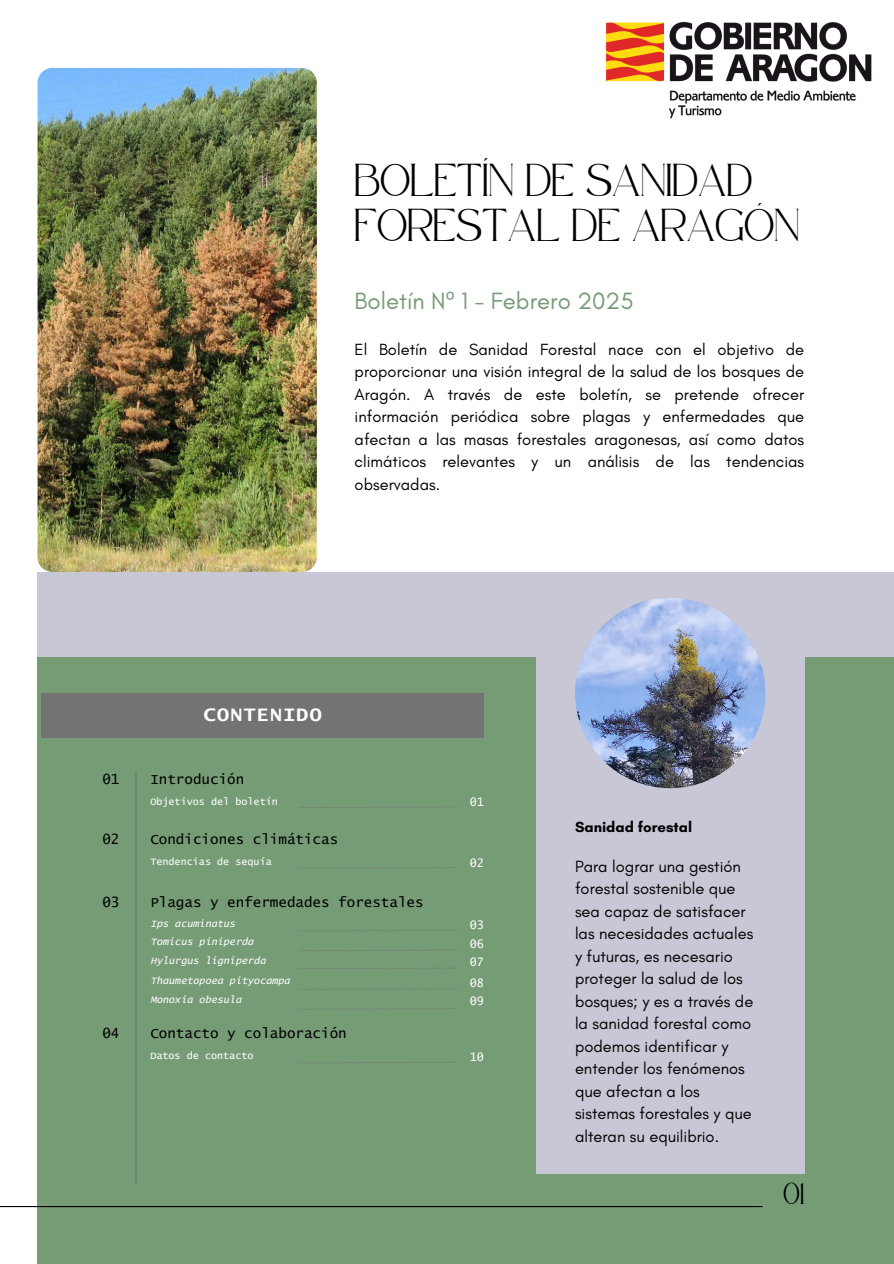
<style>
.page{position:relative;width:894px;height:1264px;background:#fff}
.page>*{position:absolute;margin:0;border:0;box-sizing:border-box;transform-origin:0 0}
.t1{font:24px "Glacial Indifference";color:#769c76}
.t2{font:22.5px/45px "Safira March";color:#000}
.t3{font:700 19.8px "Lucida Console W1 G";letter-spacing:.065em;color:#fff}
.t4{font:16.5px/22.5px "Glacial Indifference";color:#000;text-align:justify}
.t5{font:700 15px "Glacial Indifference";color:#000}
.t6{font:15px "Safira March";color:#000}
.t7{font:14.1px "Lucida Console W1 G";color:#000}
.t8{font:11.7px "Lucida Console W1 G";color:#fff}
.t9{font:italic 10.05px "Lucida Console W1 G";color:#fff}
.t10{font:10.05px "Lucida Console W1 G";color:#fff}
.s1{font-family:"Noto Sans"}
</style>
<div class="page">
<div style="left:38px;top:572px;width:855px;height:85px;background:#c8c7d5"></div>
<img style="left:38px;top:68px;width:279px;height:504px;border-radius:15px">
<div style="left:38px;top:657px;width:855px;height:606px;background:#769c76"></div>
<div style="left:536px;top:572px;width:268px;height:601px;background:#c8c7d5"></div>
<img style="left:575px;top:597px;width:190px;height:191px;border-radius:50%">
<hr style="left:0;top:1205px;width:762px;height:2px;background:#000">
<svg style="left:299px;top:929px;width:159px;height:2px"></svg>
<hr style="left:135px;top:771px;width:1px;height:414px;background:#737373">
<div style="left:42px;top:693px;width:442px;height:44px;background:#737373"></div>
<svg style="left:300px;top:949px;width:158px;height:2px"></svg>
<svg style="left:299px;top:967px;width:159px;height:2px"></svg>
<svg style="left:354px;top:988px;width:104px;height:1px"></svg>
<svg style="left:322px;top:1008px;width:136px;height:1px"></svg>
<svg style="left:300px;top:806px;width:158px;height:2px"></svg>
<svg style="left:313px;top:867px;width:145px;height:1px"></svg>
<svg style="left:299px;top:1062px;width:159px;height:1px"></svg>
<img style="left:606px;top:21px;width:266px;height:98px">
<p class="t2" style="left:354px;top:165px;width:446px">BOLETÍN DE SANIDAD<br>FORESTAL DE ARAGÓN</p>
<p class="t1" style="left:354px;top:286px;width:280px">Boletín N<span class="s1">º</span> 1 - Febrero 2025</p>
<p class="t4" style="left:354px;top:338px;width:451px">El Boletín de Sanidad Forestal nace con el objetivo de proporcionar una visión integral de la salud de los bosques de Aragón. A través de este boletín, se pretende ofrecer información periódica sobre plagas y enfermedades que afectan a las masas forestales aragonesas, así como datos climáticos relevantes y un análisis de las tendencias observadas.</p>
<p class="t3" style="left:204px;top:705px;width:119px">CONTENIDO</p>
<p class="t7" style="left:102px;top:772px;width:19px">01</p>
<p class="t7" style="left:150px;top:772px;width:95px">Introdución</p>
<p class="t7" style="left:102px;top:833px;width:19px">02</p>
<h5 class="t10" style="left:150px;top:796px;width:129px">Objetivos del boletín</h5>
<h6 class="t7" style="left:150px;top:833px;width:189px">Condiciones climáticas</h6>
<p class="t8" style="left:469px;top:797px;width:16px">01</p>
<p class="t5" style="left:575px;top:818px;width:119px">Sanidad forestal</p>
<p class="t7" style="left:102px;top:895px;width:19px">03</p>
<p class="t7" style="left:102px;top:1026px;width:19px">04</p>
<h1 class="t10" style="left:150px;top:856px;width:123px">Tendencias de sequía</h1>
<p class="t7" style="left:150px;top:895px;width:275px">Plagas y enfermedades forestales</p>
<p class="t9" style="left:150px;top:918px;width:86px">Ips acuminatus</p>
<p class="t9" style="left:150px;top:937px;width:105px">Tomicus piniperda</p>
<p class="t9" style="left:150px;top:955px;width:117px">Hylurgus ligniperda</p>
<h6 class="t9" style="left:150px;top:994px;width:93px">Monoxia obesula</h6>
<h3 class="t9" style="left:150px;top:976px;width:141px">Thaumetopoea pityocampa</h3>
<p class="t7" style="left:150px;top:1026px;width:198px">Contacto y colaboración</p>
<h4 class="t10" style="left:150px;top:1051px;width:105px">Datos de contacto</h4>
<p class="t8" style="left:469px;top:857px;width:16px">02</p>
<p class="t8" style="left:469px;top:919px;width:16px">03</p>
<h2 class="t8" style="left:469px;top:938px;width:16px">06</h2>
<h5 class="t8" style="left:469px;top:977px;width:16px">08</h5>
<p class="t8" style="left:469px;top:956px;width:16px">07</p>
<p class="t8" style="left:469px;top:995px;width:16px">09</p>
<p class="t8" style="left:469px;top:1052px;width:16px">10</p>
<p class="t4" style="left:575px;top:854px;width:180px;text-align:left">Para lograr una gestión forestal sostenible que sea capaz de satisfacer las necesidades actuales y futuras, es necesario proteger la salud de los bosques; y es a través de la sanidad forestal como podemos identificar y entender los fenómenos que afectan a los sistemas forestales y que alteran su equilibrio.</p>
<h6 class="t6" style="left:783px;top:1190px;width:22px">01</h6>
</div>
